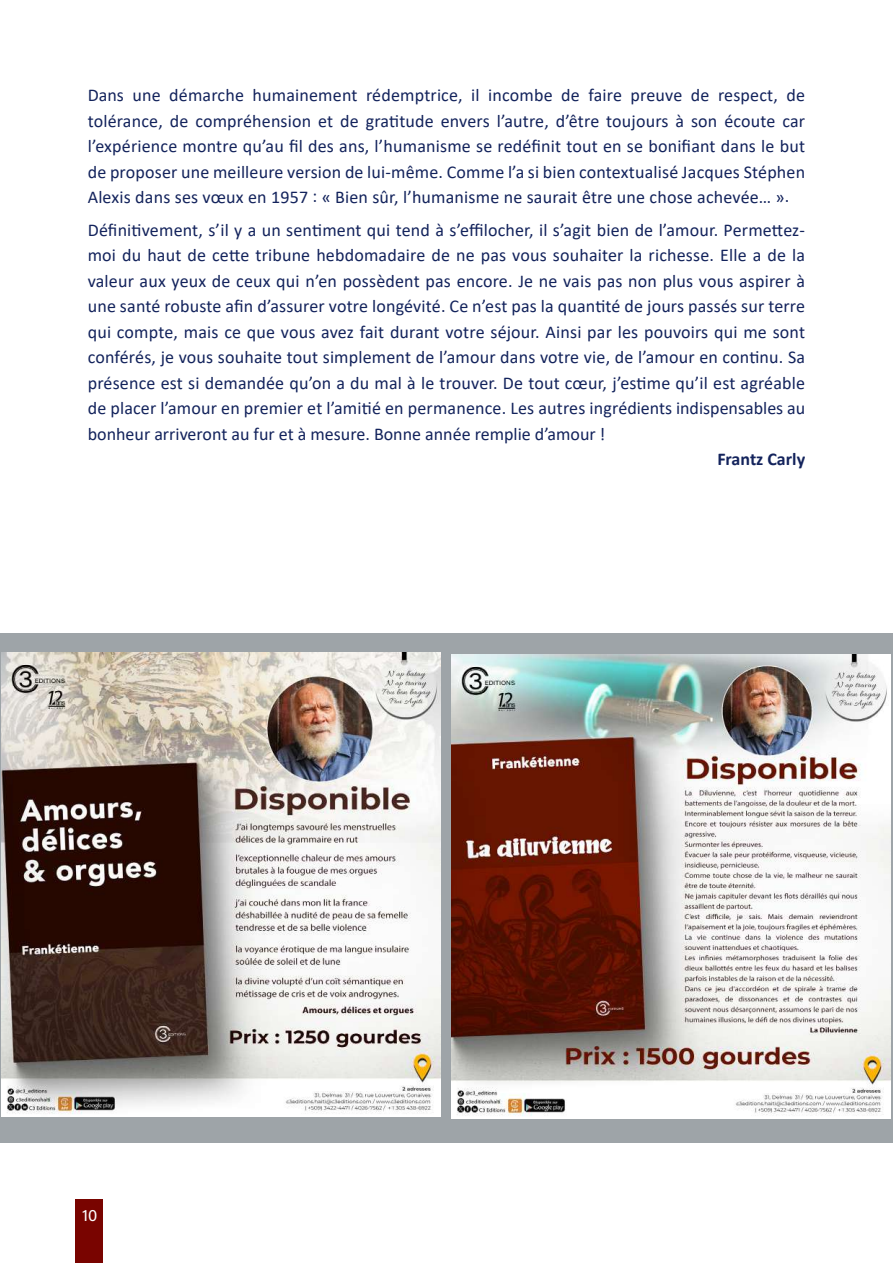
<style>
.page{position:relative;width:893px;height:1263px;background:#fff}
.page>*{position:absolute;margin:0;border:0;box-sizing:border-box;transform-origin:0 0}
.t1{font:18px/25.5px "Calibri";color:#13235c;text-align:justify}
.t2{font:700 18px "Calibri";color:#13235c}
.t3{font:16.5px "Acumin Pro";color:#fff}
</style>
<div class="page">
<div style="left:75px;top:1199px;width:27px;height:64px;background:#790400"></div>
<div style="left:0;top:633px;width:893px;height:510px;background:#9ea4a8"></div>
<img style="left:2px;top:653px;width:439px;height:464px">
<img style="left:451px;top:654px;width:439px;height:464px">
<p class="t1" style="left:88px;top:82px;width:719px">Dans une démarche humainement rédemptrice, il incombe de faire preuve de respect, de tolérance, de compréhension et de gratitude envers l’autre, d’être toujours à son écoute car l’expérience montre qu’au fil des ans, l’humanisme se redéfinit tout en se bonifiant dans le but de proposer une meilleure version de lui-même. Comme l’a si bien contextualisé Jacques Stéphen Alexis dans ses vœux en 1957 : « Bien sûr, l’humanisme ne saurait être une chose achevée… ».</p>
<p class="t1" style="left:88px;top:216px;width:719px">Définitivement, s’il y a un sentiment qui tend à s’effilocher, il s’agit bien de l’amour. Permettez&shy;moi du haut de cette tribune hebdomadaire de ne pas vous souhaiter la richesse. Elle a de la valeur aux yeux de ceux qui n’en possèdent pas encore. Je ne vais pas non plus vous aspirer à une santé robuste afin d’assurer votre longévité. Ce n’est pas la quantité de jours passés sur terre qui compte, mais ce que vous avez fait durant votre séjour. Ainsi par les pouvoirs qui me sont conférés, je vous souhaite tout simplement de l’amour dans votre vie, de l’amour en continu. Sa présence est si demandée qu’on a du mal à le trouver. De tout cœur, j’estime qu’il est agréable de placer l’amour en premier et l’amitié en permanence. Les autres ingrédients indispensables au bonheur arriveront au fur et à mesure. Bonne année remplie d’amour !</p>
<p class="t2" style="left:717px;top:446px;width:89px">Frantz Carly</p>
<p class="t3" style="left:82px;top:1204px;width:17px">10</p>
</div>
